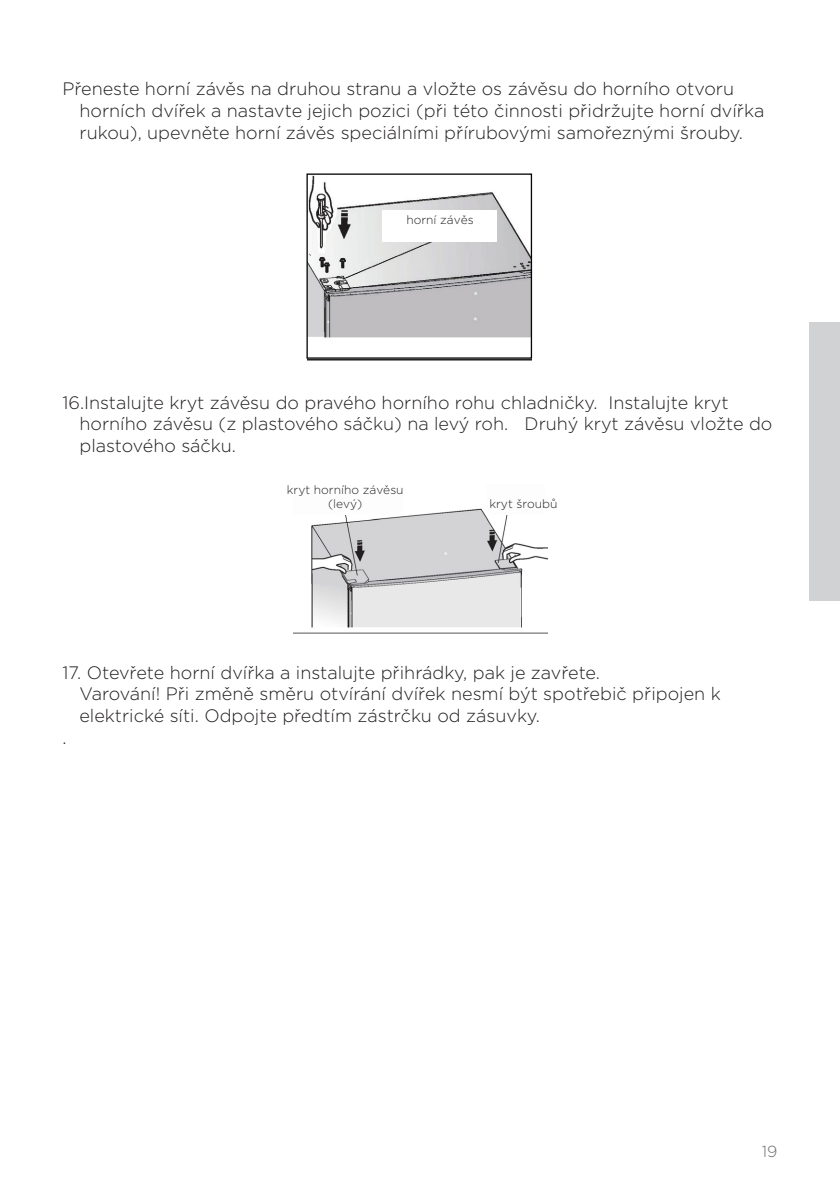
<style>
.page{position:relative;width:840px;height:1191px;background:#fff}
.page>*{position:absolute;margin:0;border:0;box-sizing:border-box;transform-origin:0 0}
.seznam{font:300 18px/21.6px "Gotham";color:#231f20}
.t1{font:300 16px "Gotham";color:#6c6d70}
.besedilo{font:300 12px "Gotham";color:#231f20}
</style>
<div class="page">
<div style="left:808px;top:322px;width:31px;height:279px;background:#d1d2d4"></div>
<img style="left:307px;top:175px;width:224px;height:185px">
<div style="left:306px;top:173px;width:225px;height:186px;border:1px solid #040503"></div>
<div style="left:381px;top:210px;width:115px;height:32px;background:#fff"></div>
<img style="left:293px;top:508px;width:254px;height:126px">
<img style="left:293px;top:508px;width:109px;height:7px">
<img style="left:486px;top:508px;width:58px;height:7px">
<p class="seznam" style="left:79px;top:78px;width:686px;text-indent:-17px">Přeneste horní závěs na druhou stranu a vložte os závěsu do horního otvoru horních dvířek a nastavte jejich pozici (při této činnosti přidržujte horní dvířka rukou), upevněte horní závěs speciálními přírubovými samořeznými šrouby.</p>
<p class="besedilo" style="left:406px;top:212px;width:69px">horní závěs</p>
<p class="seznam" style="left:79px;top:391px;width:694px;text-indent:-17px">16.Instalujte kryt závěsu do pravého horního rohu chladničky. Instalujte kryt horního závěsu (z plastového sáčku) na levý roh. Druhý kryt závěsu vložte do plastového sáčku.</p>
<p class="besedilo" style="left:287px;top:482px;width:118px">kryt horního závěsu</p>
<p class="besedilo" style="left:328px;top:496px;width:36px">(levý)</p>
<p class="besedilo" style="left:489px;top:496px;width:70px">kryt šroubů</p>
<p class="seznam" style="left:62px;top:661px;width:539px">17. Otevřete horní dvířka a instalujte přihrádky, pak je zavřete.</p>
<p class="seznam" style="left:79px;top:682px;width:642px">Varování! Při změně směru otvírání dvířek nesmí být spotřebič připojen k elektrické síti. Odpojte předtím zástrčku od zásuvky.</p>
<p class="seznam" style="left:62px;top:726px;width:6px">.</p>
<p class="t1" style="left:761px;top:1140px;width:17px">19</p>
</div>
